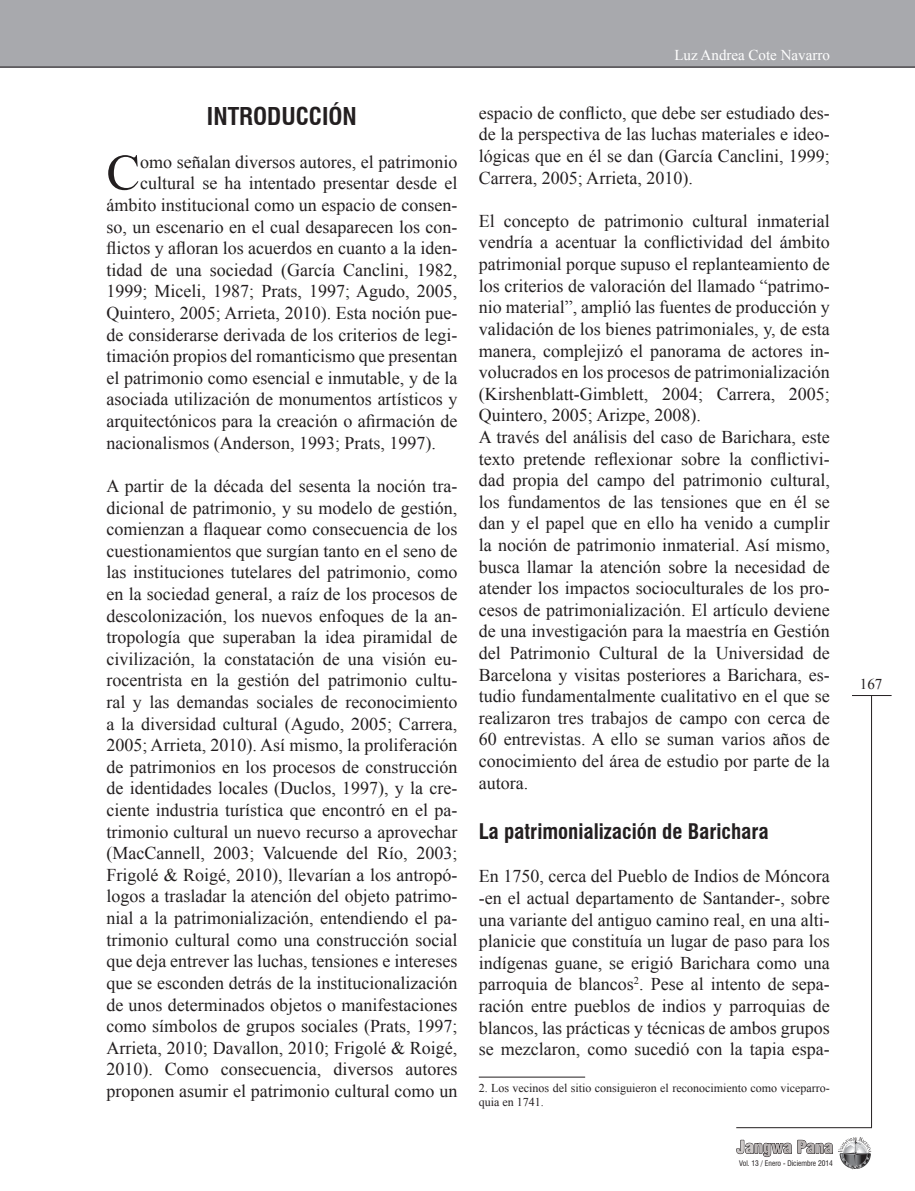
<style>
.page{position:relative;width:915px;height:1191px;background:#fff}
.page>*{position:absolute;margin:0;border:0;box-sizing:border-box;transform-origin:0 0}
.t1{font:50.55px "Times New Roman";color:#231f20}
.t2{font:700 condensed 24px "Swiss 721 BT";color:#231f20}
.t3{font:700 condensed 21px "Swiss 721 BT";color:#231f20}
.t4{font:18px/21.6px "Times New Roman";color:#231f20;text-align:justify}
.t5{font:15px "Times New Roman";color:#fff}
.t6{font:15px "Times New Roman";color:#231f20}
.t7{font:12px/14.4px "Times New Roman";color:#231f20}
.t8{font:condensed 7.5px "Swiss 721 BT";color:#231f20}
</style>
<div class="page">
<div style="left:0;top:0;width:914px;height:67px;background:#a8a9ad"></div>
<hr style="left:0;top:67px;width:914px;height:1px;background:#231f20">
<svg style="left:736px;top:1137px;width:134px;height:32px"></svg>
<hr style="left:736px;top:1127px;width:135px;height:1px;background:#231f20">
<hr style="left:870px;top:695px;width:1px;height:432px;background:#231f20">
<hr style="left:851px;top:695px;width:40px;height:1px;background:#231f20">
<hr style="left:478px;top:1076px;width:107px;height:1px;background:#231f20">
<h2 class="t2" style="left:207px;top:101px;width:151px">INTRODUCCIÓN</h2>
<h1 class="t1" style="left:106px;top:138px;width:35px">C</h1>
<p class="t4" style="left:140px;top:151px;width:319px">omo señalan diversos autores, el patrimonio</p>
<p class="t4" style="left:140px;top:172px;width:319px">cultural se ha intentado presentar desde el</p>
<p class="t4" style="left:106px;top:194px;width:352px">ámbito institucional como un espacio de consen-</p>
<p class="t4" style="left:106px;top:215px;width:352px">so, un escenario en el cual desaparecen los con-</p>
<p class="t4" style="left:106px;top:237px;width:352px">flictos y afloran los acuerdos en cuanto a la iden-</p>
<p class="t4" style="left:106px;top:259px;width:352px">tidad de una sociedad (García Canclini, 1982,</p>
<p class="t4" style="left:106px;top:280px;width:352px">1999; Miceli, 1987; Prats, 1997; Agudo, 2005,</p>
<p class="t4" style="left:106px;top:302px;width:352px">Quintero, 2005; Arrieta, 2010). Esta noción pue-</p>
<p class="t4" style="left:106px;top:323px;width:352px">de considerarse derivada de los criterios de legi-</p>
<p class="t4" style="left:106px;top:345px;width:352px">timación propios del romanticismo que presentan</p>
<p class="t4" style="left:106px;top:367px;width:352px">el patrimonio como esencial e inmutable, y de la</p>
<p class="t4" style="left:106px;top:388px;width:352px">asociada utilización de monumentos artísticos y</p>
<p class="t4" style="left:106px;top:410px;width:352px">arquitectónicos para la creación o afirmación de</p>
<p class="t4" style="left:106px;top:431px;width:331px">nacionalismos (Anderson, 1993; Prats, 1997).</p>
<p class="t4" style="left:106px;top:475px;width:352px">A partir de la década del sesenta la noción tra&shy;dicional de patrimonio, y su modelo de gestión, comienzan a flaquear como consecuencia de los cuestionamientos que surgían tanto en el seno de las instituciones tutelares del patrimonio, como en la sociedad general, a raíz de los procesos de descolonización, los nuevos enfoques de la an&shy;tropología que superaban la idea piramidal de civilización, la constatación de una visión eu&shy;rocentrista en la gestión del patrimonio cultu&shy;ral y las demandas sociales de reconocimiento a la diversidad cultural (Agudo, 2005; Carrera, 2005; Arrieta, 2010). Así mismo, la proliferación de patrimonios en los procesos de construcción de identidades locales (Duclos, 1997), y la cre&shy;ciente industria turística que encontró en el pa&shy;trimonio cultural un nuevo recurso a aprovechar (MacCannell, 2003; Valcuende del Río, 2003; Frigolé &amp; Roigé, 2010), llevarían a los antropó&shy;logos a trasladar la atención del objeto patrimo&shy;nial a la patrimonialización, entendiendo el pa&shy;trimonio cultural como una construcción social que deja entrever las luchas, tensiones e intereses que se esconden detrás de la institucionalización de unos determinados objetos o manifestaciones como símbolos de grupos sociales (Prats, 1997; Arrieta, 2010; Davallon, 2010; Frigolé &amp; Roigé, 2010). Como consecuencia, diversos autores proponen asumir el patrimonio cultural como un</p>
<p class="t5" style="left:674px;top:45px;width:157px">Luz Andrea Cote Navarro</p>
<p class="t4" style="left:478px;top:102px;width:352px">espacio de conflicto, que debe ser estudiado des&shy;de la perspectiva de las luchas materiales e ideo&shy;lógicas que en él se dan (García Canclini, 1999; Carrera, 2005; Arrieta, 2010).</p>
<p class="t4" style="left:478px;top:210px;width:352px;text-align:left">El concepto de patrimonio cultural inmaterial vendría a acentuar la conflictividad del ámbito patrimonial porque supuso el replanteamiento de los criterios de valoración del llamado “patrimo&shy;nio material”, amplió las fuentes de producción y validación de los bienes patrimoniales, y, de esta manera, complejizó el panorama de actores in&shy;volucrados en los procesos de patrimonialización (Kirshenblatt-Gimblett, 2004; Carrera, 2005; Quintero, 2005; Arizpe, 2008).<br>A través del análisis del caso de Barichara, este texto pretende reflexionar sobre la conflictivi&shy;dad propia del campo del patrimonio cultural, los fundamentos de las tensiones que en él se dan y el papel que en ello ha venido a cumplir la noción de patrimonio inmaterial. Así mismo, busca llamar la atención sobre la necesidad de atender los impactos socioculturales de los pro&shy;cesos de patrimonialización. El artículo deviene de una investigación para la maestría en Gestión del Patrimonio Cultural de la Universidad de Barcelona y visitas posteriores a Barichara, es&shy;tudio fundamentalmente cualitativo en el que se realizaron tres trabajos de campo con cerca de 60 entrevistas. A ello se suman varios años de conocimiento del área de estudio por parte de la autora.</p>
<p class="t3" style="left:478px;top:819px;width:291px">La patrimonialización de Barichara</p>
<p class="t4" style="left:478px;top:865px;width:352px">En 1750, cerca del Pueblo de Indios de Móncora -en el actual departamento de Santander-, sobre una variante del antiguo camino real, en una alti&shy;planicie que constituía un lugar de paso para los indígenas guane, se erigió Barichara como una parroquia de blancos<sup>2</sup>. Pese al intento de sepa&shy;ración entre pueblos de indios y parroquias de blancos, las prácticas y técnicas de ambos grupos se mezclaron, como sucedió con la tapia espa-</p>
<p class="t7" style="left:478px;top:1080px;width:352px">2. Los vecinos del sitio consiguieron el reconocimiento como viceparro&shy;quia en 1741.</p>
<p class="t8" style="left:738px;top:1158px;width:95px">Vol. 13 / Enero - Diciembre 2014</p>
<p class="t6" style="left:859px;top:673px;width:24px">167</p>
</div>
